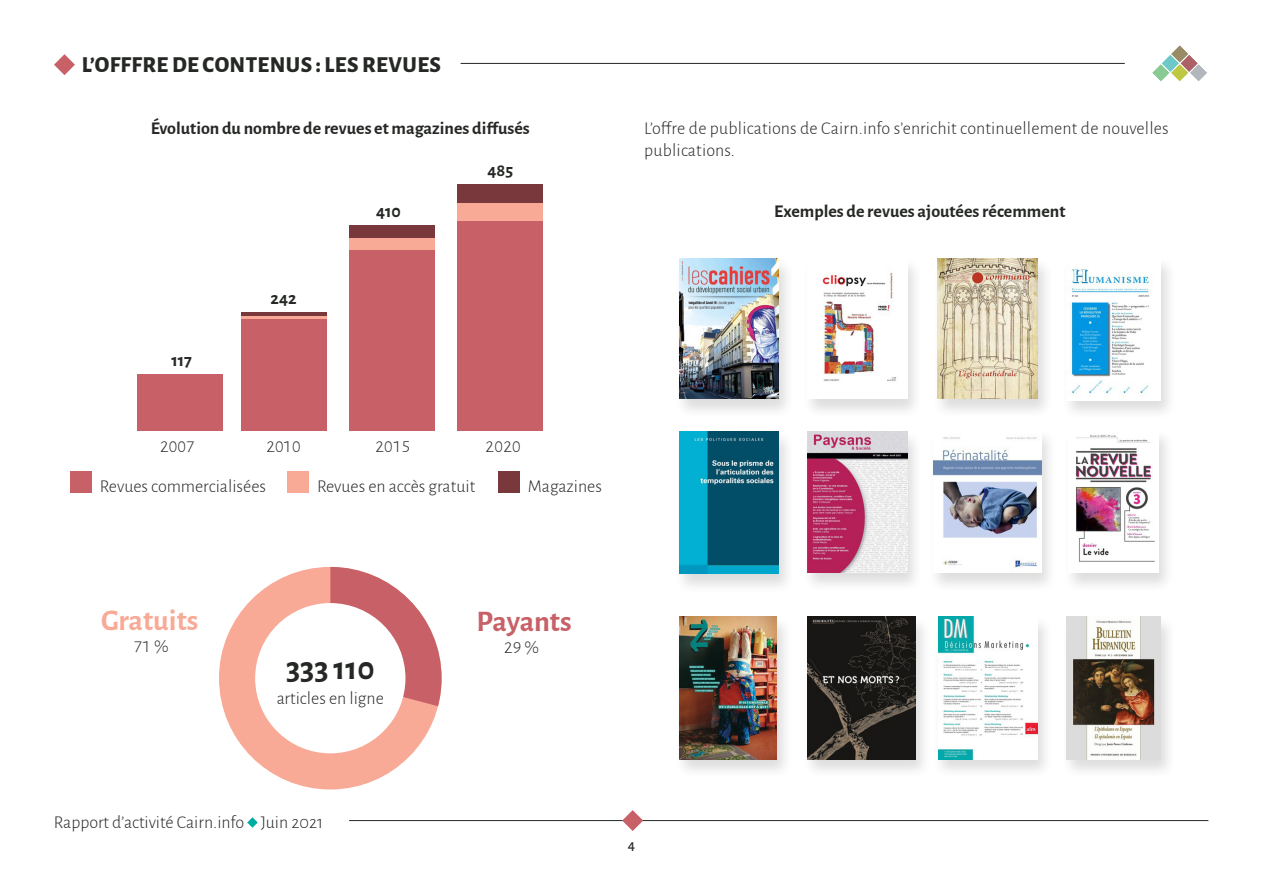
<style>
.page{position:relative;width:1263px;height:893px;background:#fff}
.page>*{position:absolute;margin:0;border:0;box-sizing:border-box;transform-origin:0 0}
.Graph_-_Nombres__ble{font:700 33px "Alegreya Sans";color:#252824}
.Graph_-_Nombres__ble-2{font:700 30px "Alegreya Sans";color:#f8aa97}
.Graph_-_Nombres__ble-3{font:700 30px "Alegreya Sans";letter-spacing:-.005em;color:#c86167}
.t1{font:800 22.5px "Alegreya Sans";letter-spacing:.02em;color:#252824}
.Texte_-_article{font:300 18px/21.6px "Alegreya Sans";letter-spacing:.01em;color:#252824}
.Graph_-_légendes{font:300 18px "Alegreya Sans";color:#252824}
.Titre_-_article{font:700 18px "Alegreya Sans";color:#252824}
.Graph_-_Nombres__bla{font:700 18px "Alegreya Sans";color:#252824}
.t2{font:500 15px "Alegreya Sans";color:#252824}
</style>
<div class="page">
<hr style="left:349px;top:820px;width:859px;height:1px;background:#252824">
<svg style="left:247px;top:817px;width:11px;height:11px"></svg>
<svg style="left:1152px;top:46px;width:55px;height:35px"></svg>
<svg style="left:622px;top:810px;width:21px;height:21px"></svg>
<hr style="left:461px;top:63px;width:664px;height:1px;background:#252824">
<svg style="left:54px;top:54px;width:21px;height:21px"></svg>
<div style="left:219px;top:567px;width:223px;height:222px;background:#f8aa97;border-radius:50%"></div>
<svg style="left:330px;top:567px;width:112px;height:139px"></svg>
<div style="left:255px;top:603px;width:150px;height:150px;background:#fff;border-radius:50%"></div>
<div style="left:70px;top:471px;width:21px;height:21px;background:#c86167"></div>
<div style="left:287px;top:471px;width:21px;height:21px;background:#f8aa97"></div>
<div style="left:498px;top:471px;width:21px;height:21px;background:#79393c"></div>
<div style="left:138px;top:374px;width:85px;height:57px;background:#c86167"></div>
<div style="left:241px;top:319px;width:85px;height:112px;background:#c86167"></div>
<hr style="left:241px;top:316px;width:85px;height:3px;background:#f8aa97">
<hr style="left:241px;top:312px;width:85px;height:4px;background:#79393c">
<div style="left:674px;top:257px;width:121px;height:162px;background:#231f20;opacity:.15"></div>
<img style="left:679px;top:258px;width:100px;height:141px">
<div style="left:802px;top:430px;width:121px;height:163px;background:#231f20;opacity:.15"></div>
<img style="left:807px;top:432px;width:100px;height:141px">
<div style="left:802px;top:257px;width:121px;height:162px;background:#231f20;opacity:.15"></div>
<img style="left:807px;top:258px;width:100px;height:141px">
<div style="left:928px;top:428px;width:129px;height:165px;background:#231f20;opacity:.15"></div>
<img style="left:934px;top:430px;width:107px;height:143px">
<div style="left:932px;top:257px;width:121px;height:161px;background:#231f20;opacity:.15"></div>
<img style="left:938px;top:259px;width:99px;height:139px">
<div style="left:1061px;top:256px;width:115px;height:164px;background:#231f20;opacity:.15"></div>
<img style="left:1067px;top:257px;width:93px;height:143px">
<div style="left:674px;top:430px;width:121px;height:164px;background:#231f20;opacity:.15"></div>
<img style="left:679px;top:432px;width:100px;height:142px">
<div style="left:1063px;top:428px;width:111px;height:165px;background:#231f20;opacity:.15"></div>
<img style="left:1069px;top:430px;width:89px;height:143px">
<div style="left:674px;top:615px;width:119px;height:164px;background:#231f20;opacity:.15"></div>
<img style="left:679px;top:616px;width:98px;height:143px">
<div style="left:802px;top:615px;width:130px;height:164px;background:#231f20;opacity:.15"></div>
<img style="left:807px;top:616px;width:108px;height:143px">
<div style="left:932px;top:615px;width:121px;height:164px;background:#231f20;opacity:.15"></div>
<img style="left:938px;top:616px;width:99px;height:143px">
<div style="left:1061px;top:615px;width:116px;height:164px;background:#231f20;opacity:.15"></div>
<img style="left:1066px;top:616px;width:94px;height:143px">
<div style="left:349px;top:250px;width:85px;height:181px;background:#c86167"></div>
<div style="left:349px;top:238px;width:85px;height:12px;background:#f8aa97"></div>
<div style="left:349px;top:225px;width:85px;height:13px;background:#79393c"></div>
<div style="left:458px;top:221px;width:85px;height:210px;background:#c86167"></div>
<div style="left:458px;top:203px;width:85px;height:18px;background:#f8aa97"></div>
<div style="left:458px;top:184px;width:85px;height:19px;background:#79393c"></div>
<p class="t1" style="left:82px;top:48px;width:361px">L’OFFFRE DE CONTENUS : LES REVUES</p>
<p class="Titre_-_article" style="left:151px;top:115px;width:381px">Évolution du nombre de revues et magazines diffusés</p>
<p class="Texte_-_article" style="left:644px;top:117px;width:526px">L’offre de publications de Cairn.info s’enrichit continuellement de nouvelles publications.</p>
<p class="Graph_-_Nombres__bla" style="left:171px;top:347px;width:22px">117</p>
<p class="Graph_-_légendes" style="left:160px;top:434px;width:36px">2007</p>
<p class="Graph_-_Nombres__bla" style="left:271px;top:285px;width:28px">242</p>
<p class="Graph_-_Nombres__bla" style="left:376px;top:198px;width:26px">410</p>
<p class="Graph_-_légendes" style="left:266px;top:434px;width:36px">2010</p>
<p class="Graph_-_légendes" style="left:376px;top:434px;width:36px">2015</p>
<p class="Graph_-_Nombres__bla" style="left:488px;top:157px;width:27px">485</p>
<p class="Graph_-_légendes" style="left:486px;top:434px;width:37px">2020</p>
<p class="Graph_-_légendes" style="left:100px;top:475px;width:168px">Revues commercialisées</p>
<p class="Graph_-_légendes" style="left:317px;top:475px;width:160px">Revues en accès gratuit</p>
<p class="Graph_-_légendes" style="left:528px;top:475px;width:76px">Magazines</p>
<p class="Graph_-_Nombres__ble-2" style="left:101px;top:598px;width:99px">Gratuits</p>
<p class="Graph_-_Nombres__ble-3" style="left:477px;top:599px;width:96px">Payants</p>
<p class="Graph_-_Nombres__ble" style="left:286px;top:644px;width:90px">333 110</p>
<p class="Graph_-_légendes" style="left:277px;top:686px;width:109px">articles en ligne</p>
<p class="Graph_-_légendes" style="left:134px;top:634px;width:36px">71 %</p>
<p class="Graph_-_légendes" style="left:504px;top:635px;width:36px">29 %</p>
<p class="Texte_-_article" style="left:54px;top:810px;width:271px">Rapport d’activité Cairn.info Juin 2021</p>
<p class="t2" style="left:628px;top:835px;width:9px">4</p>
<p class="Titre_-_article" style="left:774px;top:198px;width:293px">Exemples de revues ajoutées récemment</p>
</div>
